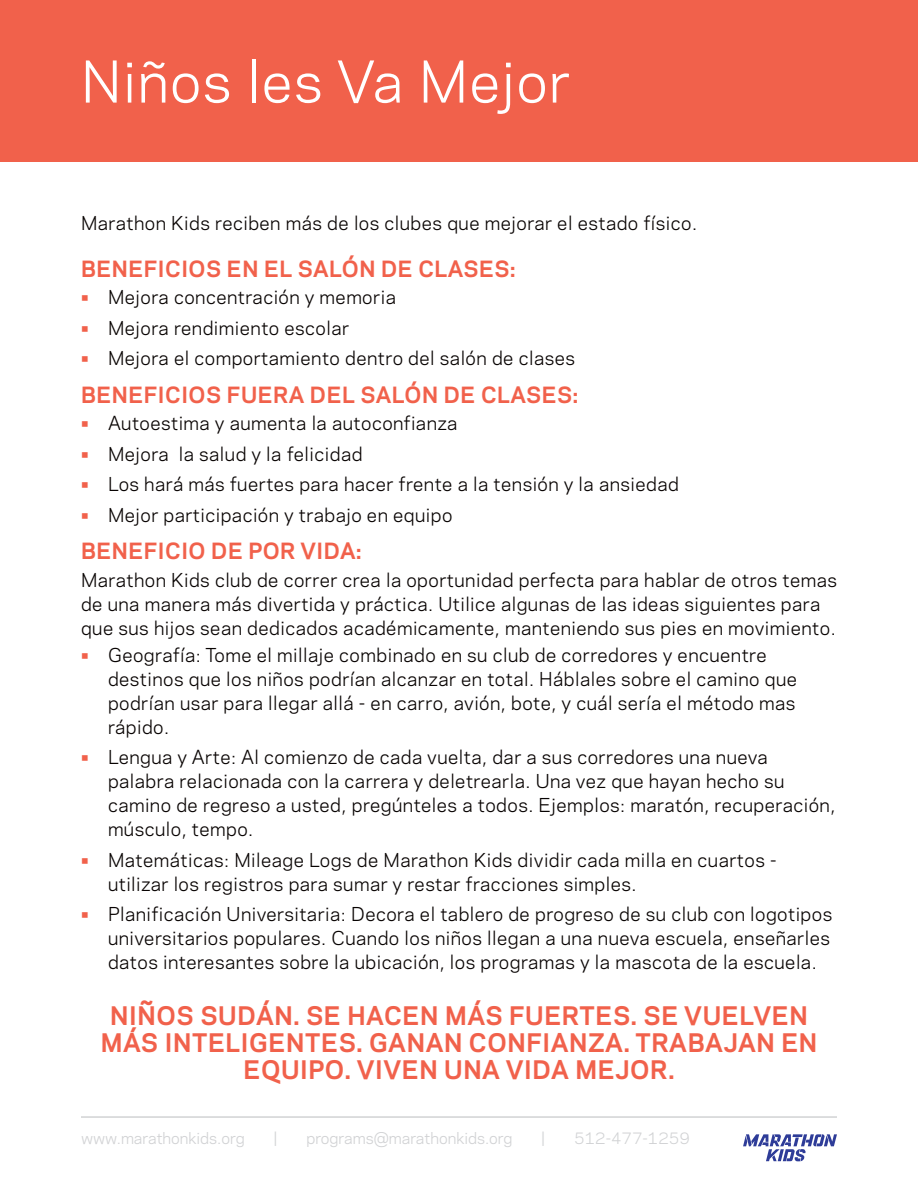
<style>
.page{position:relative;width:918px;height:1188px;background:#fff}
.page>*{position:absolute;margin:0;border:0;box-sizing:border-box;transform-origin:0 0}
.Page_Title{font:54px "Galaxie Polaris";letter-spacing:.025em;color:#fff}
.Body{font:700 24px/27px "Galaxie Polaris";letter-spacing:.025em;color:#f1614b;text-align:center}
.Heading_1{font:700 21px "Galaxie Polaris";letter-spacing:.025em;color:#f1614b}
.Heading_1-2{font:18px/24px "Galaxie Polaris";letter-spacing:.025em;color:#080302}
.Body-2{font:18px "Galaxie Polaris";letter-spacing:.025em;color:#080302}
.t1{font:15px "Galaxie Polaris";color:#d1d2d4}
.s1{font-weight:700;color:#f1614b}
</style>
<div class="page">
<div style="left:0;top:0;width:918px;height:162px;background:#f1614b"></div>
<hr style="left:81px;top:1116px;width:756px;height:2px;background:#d1d2d4">
<svg style="left:743px;top:1134px;width:94px;height:27px"></svg>
<p class="Page_Title" style="left:81px;top:41px;width:491px">Niños les Va Mejor</p>
<p class="Body-2" style="left:81px;top:210px;width:618px">Marathon Kids reciben más de los clubes que mejorar el estado físico.</p>
<p class="Heading_1" style="left:81px;top:253px;width:436px">BENEFICIOS EN EL SALÓN DE CLASES:</p>
<p class="Heading_1-2" style="left:81px;top:284px;width:316px"><span class="s1">•</span> Mejora concentración y memoria</p>
<p class="Heading_1-2" style="left:81px;top:315px;width:270px"><span class="s1">•</span> Mejora rendimiento escolar</p>
<p class="Heading_1-2" style="left:81px;top:345px;width:495px"><span class="s1">•</span> Mejora el comportamiento dentro del salón de clases</p>
<p class="Heading_1" style="left:81px;top:379px;width:499px">BENEFICIOS FUERA DEL SALÓN DE CLASES:</p>
<p class="Heading_1-2" style="left:81px;top:410px;width:378px"><span class="s1">•</span> Autoestima y aumenta la autoconfianza</p>
<p class="Heading_1-2" style="left:81px;top:441px;width:283px"><span class="s1">•</span> Mejora la salud y la felicidad</p>
<p class="Heading_1-2" style="left:81px;top:471px;width:599px"><span class="s1">•</span> Los hará más fuertes para hacer frente a la tensión y la ansiedad</p>
<p class="Heading_1-2" style="left:81px;top:502px;width:373px"><span class="s1">•</span> Mejor participación y trabajo en equipo</p>
<p class="Heading_1" style="left:81px;top:536px;width:282px">BENEFICIO DE POR VIDA:</p>
<p class="Heading_1-2" style="left:81px;top:567px;width:757px">Marathon Kids club de correr crea la oportunidad perfecta para hablar de otros temas de una manera más divertida y práctica. Utilice algunas de las ideas siguientes para que sus hijos sean dedicados académicamente, manteniendo sus pies en movimiento.</p>
<p class="Heading_1-2" style="left:108px;top:642px;width:691px;text-indent:-27px"><span class="s1">•</span> Geografía: Tome el millaje combinado en su club de corredores y encuentre destinos que los niños podrían alcanzar en total. Háblales sobre el camino que podrían usar para llegar allá - en carro, avión, bote, y cuál sería el método mas rápido.</p>
<p class="Heading_1-2" style="left:108px;top:744px;width:729px;text-indent:-27px"><span class="s1">•</span> Lengua y Arte: Al comienzo de cada vuelta, dar a sus corredores una nueva palabra relacionada con la carrera y deletrearla. Una vez que hayan hecho su camino de regreso a usted, pregúnteles a todos. Ejemplos: maratón, recuperación, músculo, tempo.</p>
<p class="Heading_1-2" style="left:108px;top:847px;width:670px;text-indent:-27px"><span class="s1">•</span> Matemáticas: Mileage Logs de Marathon Kids dividir cada milla en cuartos - utilizar los registros para sumar y restar fracciones simples.</p>
<p class="Heading_1-2" style="left:108px;top:901px;width:726px;text-indent:-27px"><span class="s1">•</span> Planificación Universitaria: Decora el tablero de progreso de su club con logotipos universitarios populares. Cuando los niños llegan a una nueva escuela, enseñarles datos interesantes sobre la ubicación, los programas y la mascota de la escuela.</p>
<p class="Body" style="left:101px;top:1001px;width:718px">NIÑOS SUDÁN. SE HACEN MÁS FUERTES. SE VUELVEN<br>MÁS INTELIGENTES. GANAN CONFIANZA. TRABAJAN EN<br>EQUIPO. VIVEN UNA VIDA MEJOR.</p>
<p class="t1" style="left:81px;top:1127px;width:165px">www.marathonkids.org</p>
<p class="t1" style="left:274px;top:1127px;width:6px">|</p>
<p class="t1" style="left:306px;top:1127px;width:208px">programs@marathonkids.org</p>
<p class="t1" style="left:541px;top:1127px;width:6px">|</p>
<p class="t1" style="left:574px;top:1127px;width:117px">512-477-1259</p>
</div>
